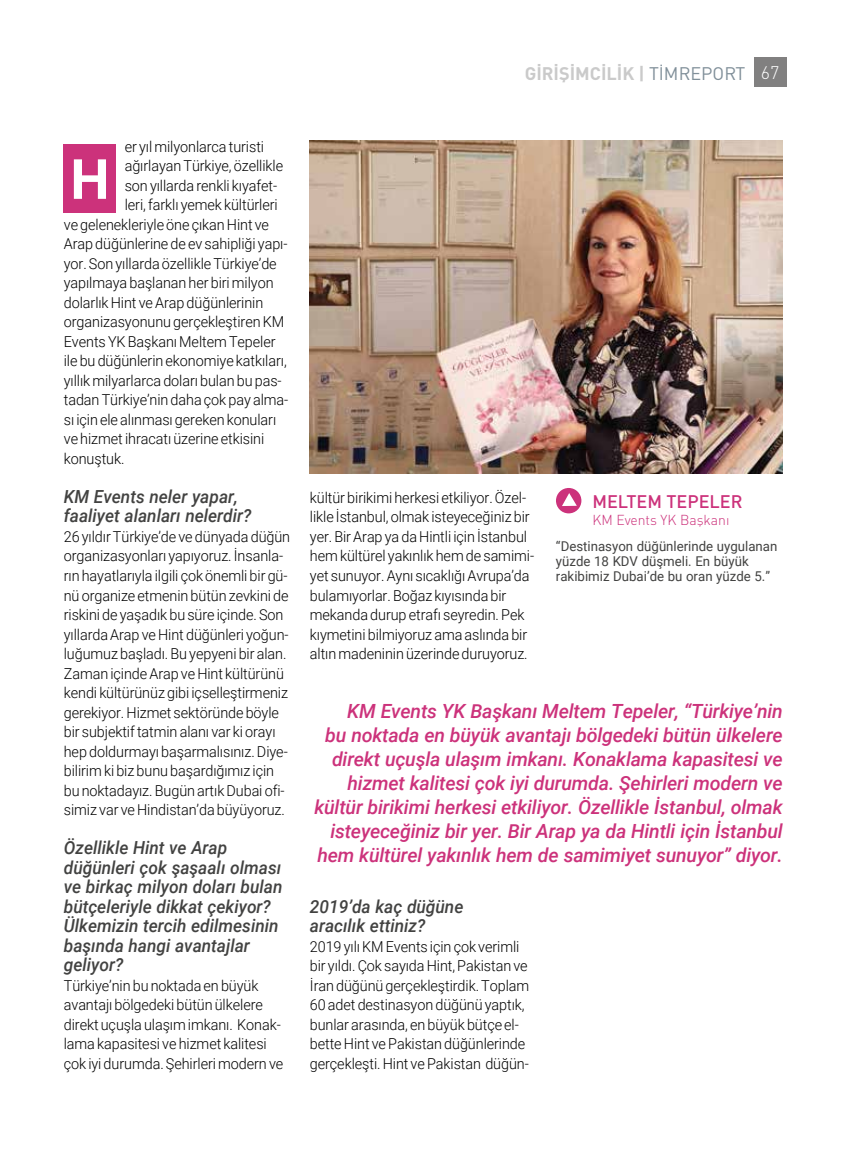
<style>
.page{position:relative;width:851px;height:1149px;background:#fff}
.page>*{position:absolute;margin:0;border:0;box-sizing:border-box;transform-origin:0 0}
.t1{font:700 55.5px "Roboto";color:#fff}
.t2{font:italic 500 19.5px/24px "Roboto";letter-spacing:-.01em;color:#cc327b;text-align:right}
.t3{font:italic 500 18px/19.5px "Roboto";color:#424241;scale:.96 1}
.t4{font:18px "DINT Bold Tr";color:#cacaca}
.t5{font:18px "DIN Medium Tr";color:#cc327b}
.t6{font:300 15px/19.5px "Roboto";letter-spacing:-.005em;color:#000;scale:.96 1}
.t7{font:14.25px "DINT Light Tr";color:#cc327b}
.t8{font:13.5px/15px "Roboto";color:#424241}
.s1{font-family:"DIN Tr";color:#808f99}
.s2{font-family:"DINT Light Tr";color:#fff}
</style>
<div class="page">
<div style="left:753px;top:57px;width:33px;height:30px;background:#818080"></div>
<div style="left:63px;top:144px;width:53px;height:68px;background:#cc327b"></div>
<svg style="left:555px;top:487px;width:26px;height:26px"></svg>
<svg style="left:562px;top:493px;width:14px;height:13px"></svg>
<img style="left:310px;top:140px;width:472px;height:333px">
<p class="t4" style="left:524px;top:61px;width:256px">GİRİŞİMCİLİK | <span class="s1">TİMREPORT</span> <span class="s2">67</span></p>
<p class="t6" style="left:125px;top:136px;width:147px">er yıl milyonlarca turisti</p>
<p class="t6" style="left:125px;top:155px;width:166px">ağırlayan Türkiye, özellikle</p>
<p class="t6" style="left:125px;top:175px;width:160px">son yıllarda renkli kıyafet-</p>
<p class="t6" style="left:125px;top:194px;width:161px">leri, farklı yemek kültürleri</p>
<p class="t6" style="left:64px;top:214px;width:215px">ve gelenekleriyle öne çıkan Hint ve</p>
<p class="t6" style="left:64px;top:233px;width:234px">Arap düğünlerine de ev sahipliği yapı-</p>
<p class="t6" style="left:64px;top:253px;width:223px">yor. Son yıllarda özellikle Türkiye’de</p>
<p class="t6" style="left:64px;top:272px;width:220px">yapılmaya başlanan her biri milyon</p>
<p class="t6" style="left:64px;top:292px;width:209px">dolarlık Hint ve Arap düğünlerinin</p>
<p class="t6" style="left:64px;top:311px;width:231px">organizasyonunu gerçekleştiren KM</p>
<p class="t6" style="left:64px;top:331px;width:222px">Events YK Başkanı Meltem Tepeler</p>
<p class="t6" style="left:64px;top:350px;width:234px">ile bu düğünlerin ekonomiye katkıları,</p>
<p class="t6" style="left:64px;top:370px;width:228px">yıllık milyarlarca doları bulan bu pas-</p>
<p class="t6" style="left:64px;top:389px;width:235px">tadan Türkiye’nin daha çok pay alma-</p>
<p class="t6" style="left:64px;top:409px;width:223px">sı için ele alınması gereken konuları</p>
<p class="t6" style="left:64px;top:428px;width:210px">ve hizmet ihracatı üzerine etkisini</p>
<p class="t6" style="left:64px;top:448px;width:65px">konuştuk.</p>
<p class="t3" style="left:64px;top:486px;width:197px">KM Events neler yapar, faaliyet alanları nelerdir?</p>
<p class="t6" style="left:64px;top:526px;width:237px">26 yıldır Türkiye’de ve dünyada düğün organizasyonları yapıyoruz. İnsanla&shy;rın hayatlarıyla ilgili çok önemli bir gü&shy;nü organize etmenin bütün zevkini de riskini de yaşadık bu süre içinde. Son yıllarda Arap ve Hint düğünleri yoğun&shy;luğumuz başladı. Bu yepyeni bir alan.<br>Zaman içinde Arap ve Hint kültürünü kendi kültürünüz gibi içselleştirmeniz gerekiyor. Hizmet sektöründe böyle bir subjektif tatmin alanı var ki orayı hep doldurmayı başarmalısınız. Diye&shy;bilirim ki biz bunu başardığımız için bu noktadayız. Bugün artık Dubai ofi&shy;simiz var ve Hindistan’da büyüyoruz.</p>
<p class="t3" style="left:64px;top:837px;width:229px">Özellikle Hint ve Arap düğünleri çok şaşaalı olması ve birkaç milyon doları bulan bütçeleriyle dikkat çekiyor?<br>Ülkemizin tercih edilmesinin başında hangi avantajlar geliyor?</p>
<p class="t6" style="left:64px;top:974px;width:230px">Türkiye’nin bu noktada en büyük avantajı bölgedeki bütün ülkelere direkt uçuşla ulaşım imkanı. Konak&shy;lama kapasitesi ve hizmet kalitesi çok iyi durumda. Şehirleri modern ve</p>
<p class="t1" style="left:70px;top:140px;width:41px">H</p>
<p class="t6" style="left:310px;top:487px;width:235px">kültür birikimi herkesi etkiliyor. Özel&shy;likle İstanbul, olmak isteyeceğiniz bir yer. Bir Arap ya da Hintli için İstanbul hem kültürel yakınlık hem de samimi&shy;yet sunuyor. Aynı sıcaklığı Avrupa’da bulamıyorlar. Boğaz kıyısında bir mekanda durup etrafı seyredin. Pek kıymetini bilmiyoruz ama aslında bir altın madeninin üzerinde duruyoruz.</p>
<p class="t5" style="left:592px;top:490px;width:151px">MELTEM TEPELER</p>
<p class="t7" style="left:592px;top:510px;width:138px">KM Events YK Başkanı</p>
<p class="t8" style="left:556px;top:537px;width:223px">“Destinasyon düğünlerinde uygulanan yüzde 18 KDV düşmeli. En büyük rakibimiz Dubai’de bu oran yüzde 5.”</p>
<p class="t2" style="left:314px;top:697px;width:470px">KM Events YK Başkanı Meltem Tepeler, “Türkiye’nin<br>bu noktada en büyük avantajı bölgedeki bütün ülkelere direkt uçuşla ulaşım imkanı. Konaklama kapasitesi ve hizmet kalitesi çok iyi durumda. Şehirleri modern ve kültür birikimi herkesi etkiliyor. Özellikle İstanbul, olmak isteyeceğiniz bir yer. Bir Arap ya da Hintli için İstanbul hem kültürel yakınlık hem de samimiyet sunuyor” diyor.</p>
<p class="t3" style="left:310px;top:895px;width:161px">2019’da kaç düğüne aracılık ettiniz?</p>
<p class="t6" style="left:310px;top:935px;width:230px">2019 yılı KM Events için çok verimli bir yıldı. Çok sayıda Hint, Pakistan ve İran düğünü gerçekleştirdik. Toplam 60 adet destinasyon düğünü yaptık, bunlar arasında, en büyük bütçe el&shy;bette Hint ve Pakistan düğünlerinde gerçekleşti. Hint ve Pakistan düğün-</p>
</div>
